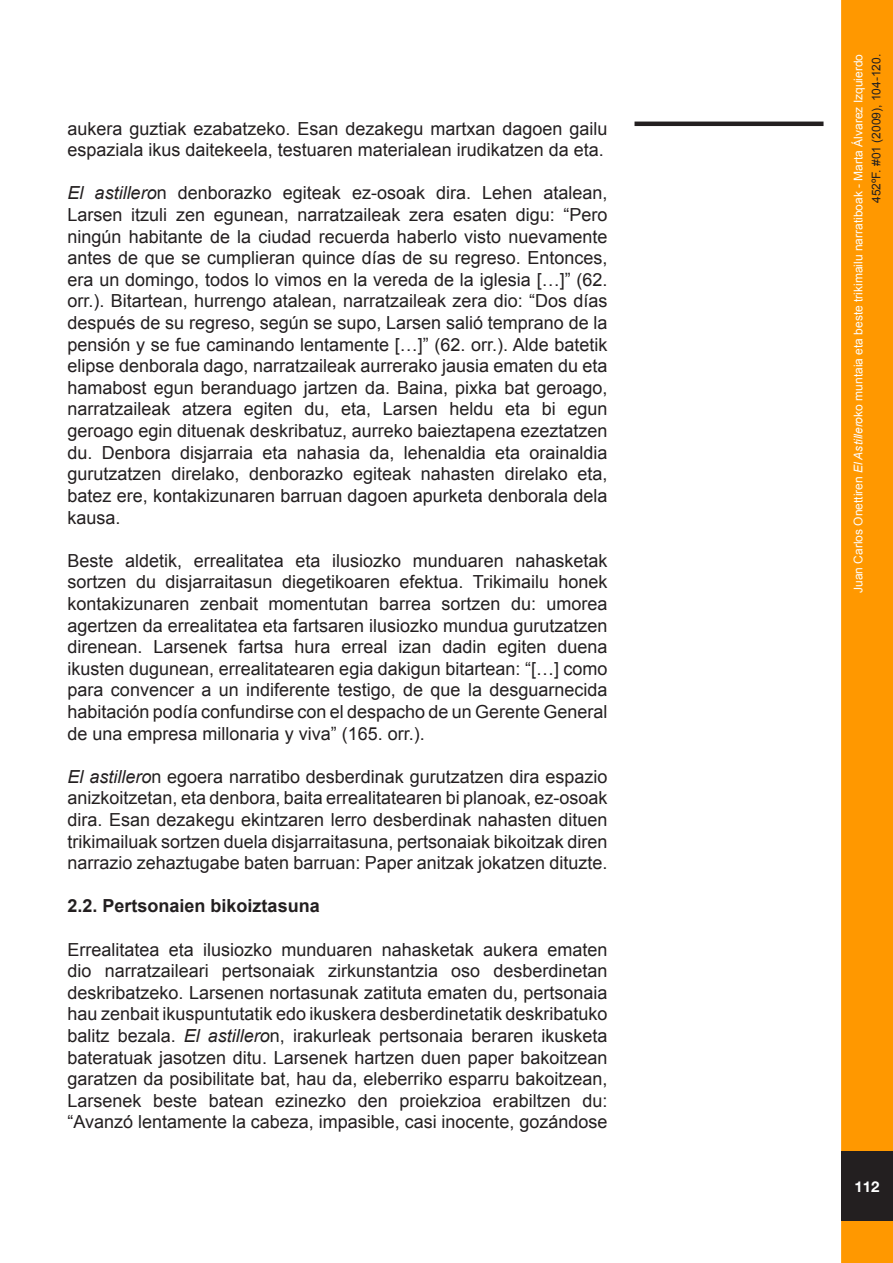
<style>
.page{position:relative;width:893px;height:1263px;background:#fff}
.page>*{position:absolute;margin:0;border:0;box-sizing:border-box;transform-origin:0 0}
.Estilo_de_párrafo_1{font:18px/21.6px "Arial";color:#231f20;text-align:justify}
.Estilo_de_párrafo_1-2{font:700 18px "Arial";color:#231f20}
.t1{font:700 15px "Helvetica Neue";color:#fff}
.t2{font:12px/18px "Arial";color:#fdfdfd;text-align:right}
.s1{font-style:italic}
.s2{color:#231f20}
</style>
<div class="page">
<div style="left:841px;top:0;width:52px;height:1263px;background:#ff9800;border:3px solid #ff9800"></div>
<div style="left:841px;top:1151px;width:52px;height:70px;background:#231f20"></div>
<hr style="left:634px;top:122px;width:189px;height:4px;background:#231f20">
<p class="Estilo_de_párrafo_1" style="left:68px;top:118px;width:541px">aukera guztiak ezabatzeko. Esan dezakegu martxan dagoen gailu espaziala ikus daitekeela, testuaren materialean irudikatzen da eta.</p>
<p class="Estilo_de_párrafo_1" style="left:68px;top:183px;width:541px"><span class="s1">El astillero</span>n denborazko egiteak ez-osoak dira. Lehen atalean, Larsen itzuli zen egunean, narratzaileak zera esaten digu: “Pero ningún habitante de la ciudad recuerda haberlo visto nuevamente antes de que se cumplieran quince días de su regreso. Entonces, era un domingo, todos lo vimos en la vereda de la iglesia […]” (62. orr.). Bitartean, hurrengo atalean, narratzaileak zera dio: “Dos días después de su regreso, según se supo, Larsen salió temprano de la pensión y se fue caminando lentamente […]” (62. orr.). Alde batetik elipse denborala dago, narratzaileak aurrerako jausia ematen du eta hamabost egun beranduago jartzen da. Baina, pixka bat geroago, narratzaileak atzera egiten du, eta, Larsen heldu eta bi egun geroago egin dituenak deskribatuz, aurreko baieztapena ezeztatzen du. Denbora disjarraia eta nahasia da, lehenaldia eta orainaldia gurutzatzen direlako, denborazko egiteak nahasten direlako eta, batez ere, kontakizunaren barruan dagoen apurketa denborala dela kausa.</p>
<p class="Estilo_de_párrafo_1" style="left:68px;top:550px;width:541px">Beste aldetik, errealitatea eta ilusiozko munduaren nahasketak sortzen du disjarraitasun diegetikoaren efektua. Trikimailu honek kontakizunaren zenbait momentutan barrea sortzen du: umorea agertzen da errealitatea eta fartsaren ilusiozko mundua gurutzatzen direnean. Larsenek fartsa hura erreal izan dadin egiten duena ikusten dugunean, errealitatearen egia dakigun bitartean: “[…] como para convencer a un indiferente testigo, de que la desguarnecida habitación podía confundirse con el despacho de un Gerente General de una empresa millonaria y viva” (165. orr.).</p>
<p class="Estilo_de_párrafo_1" style="left:68px;top:766px;width:541px"><span class="s1">El astillero</span>n egoera narratibo desberdinak gurutzatzen dira espazio anizkoitzetan, eta denbora, baita errealitatearen bi planoak, ez-osoak dira. Esan dezakegu ekintzaren lerro desberdinak nahasten dituen trikimailuak sortzen duela disjarraitasuna, pertsonaiak bikoitzak diren narrazio zehaztugabe baten barruan: Paper anitzak jokatzen dituzte.</p>
<p class="Estilo_de_párrafo_1-2" style="left:68px;top:894px;width:254px">2.2. Pertsonaien bikoiztasuna</p>
<p class="Estilo_de_párrafo_1" style="left:68px;top:939px;width:541px">Errealitatea eta ilusiozko munduaren nahasketak aukera ematen dio narratzaileari pertsonaiak zirkunstantzia oso desberdinetan deskribatzeko. Larsenen nortasunak zatituta ematen du, pertsonaia hau zenbait ikuspuntutatik edo ikuskera desberdinetatik deskribatuko balitz bezala. <span class="s1">El astillero</span>n, irakurleak pertsonaia beraren ikusketa bateratuak jasotzen ditu. Larsenek hartzen duen paper bakoitzean garatzen da posibilitate bat, hau da, eleberriko esparru bakoitzean, Larsenek beste batean ezinezko den proiekzioa erabiltzen du: “Avanzó lentamente la cabeza, impasible, casi inocente, gozándose</p>
<p class="t2" style="left:849px;top:593px;width:541px;rotate:-90deg">Juan Carlos Onettiren <span class="s1">El Astillero</span>ko muntaia eta beste trikimailu narratiboak - Marta Álvarez Izquierdo<br><span class="s2">452ºF. #01 (2009), 104-120.</span></p>
<p class="t1" style="left:854px;top:1177px;width:27px">112</p>
</div>
